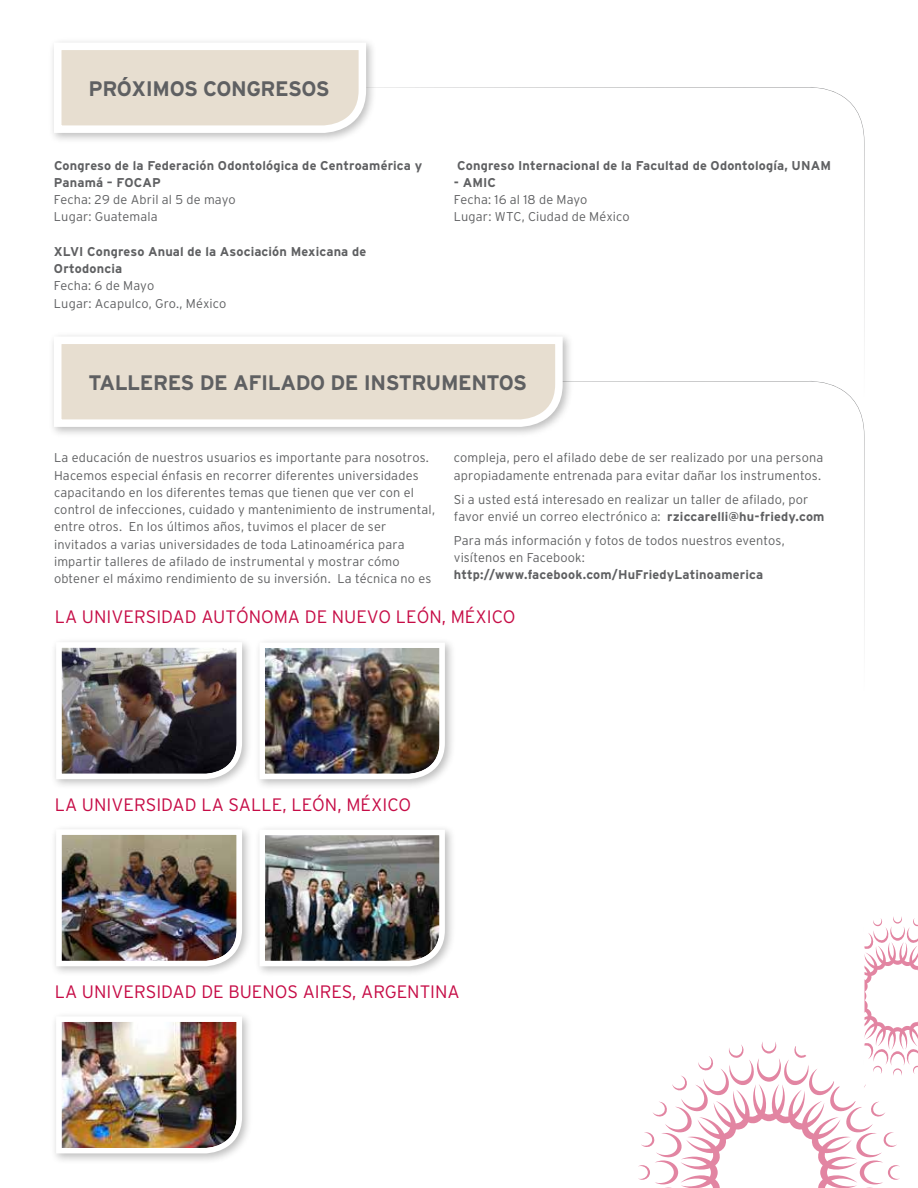
<style>
.page{position:relative;width:918px;height:1188px;background:#fff}
.page>*{position:absolute;margin:0;border:0;box-sizing:border-box;transform-origin:0 0}
.t1{font:700 21px "Interstate";letter-spacing:-.02em;color:#5f6062}
.t2{font:300 18px "Interstate";color:#c60c46}
.t3{font:300 12.75px/17.2px "Interstate";letter-spacing:.01em;color:#5f6062}
.t4{font:700 12.75px/17.2px "Interstate";letter-spacing:.01em;color:#5f6062}
.s1{font-weight:700}
</style>
<div class="page">
<div style="left:49px;top:37px;width:328px;height:107px;background:#000;opacity:.26"></div>
<svg style="left:50px;top:39px;width:320px;height:98px"></svg>
<svg style="left:638px;top:916px;width:280px;height:272px"></svg>
<svg style="left:573px;top:381px;width:292px;height:729px"></svg>
<div style="left:49px;top:331px;width:524px;height:107px;background:#000;opacity:.26"></div>
<svg style="left:50px;top:333px;width:516px;height:98px"></svg>
<div style="left:51px;top:637px;width:202px;height:153px;background:#000;opacity:.26"></div>
<img style="left:53px;top:639px;width:192px;height:143px">
<div style="left:254px;top:637px;width:202px;height:153px;background:#000;opacity:.26"></div>
<img style="left:257px;top:640px;width:191px;height:142px">
<div style="left:51px;top:824px;width:202px;height:153px;background:#000;opacity:.26"></div>
<img style="left:53px;top:827px;width:192px;height:142px">
<div style="left:254px;top:824px;width:202px;height:153px;background:#000;opacity:.26"></div>
<img style="left:257px;top:827px;width:191px;height:142px">
<div style="left:51px;top:1011px;width:202px;height:153px;background:#000;opacity:.26"></div>
<img style="left:53px;top:1014px;width:192px;height:142px">
<h1 class="t1" style="left:88px;top:76px;width:243px">Próximos Congresos</h1>
<p class="t4" style="left:54px;top:156px;width:370px">Congreso de la Federación Odontológica de Centroamérica y<br>Panamá – FOCAP</p>
<p class="t3" style="left:54px;top:191px;width:183px">Fecha: 29 de Abril al 5 de mayo<br>Lugar: Guatemala</p>
<p class="t4" style="left:54px;top:243px;width:314px">XLVI Congreso Anual de la Asociación M exicana de<br>Ortodoncia</p>
<p class="t3" style="left:54px;top:277px;width:174px">Fecha: 6 de Mayo<br>Lugar: Acapulco, Gro., México</p>
<p class="t4" style="left:457px;top:156px;width:364px">Congreso I nternacional de la Facultad de Odontología, U NAM</p>
<p class="t4" style="left:454px;top:174px;width:18px">- AMIC</p>
<p class="t3" style="left:454px;top:191px;width:177px">Fecha: 16 al 18 de Mayo<br>Lugar: WTC, Ciudad de México</p>
<h1 class="t1" style="left:88px;top:370px;width:440px">Talleres de Afilado de Instrumentos</h1>
<p class="t3" style="left:54px;top:449px;width:383px">La educación de nuestros usuarios es importante para nosotros.<br>Hacemos especial énfasis en recorrer diferentes universidades capacitando en los diferentes temas que tienen que ver con el control de infecciones, cuidado y mantenimiento de instrumental, entre otros. En los últimos años, tuvimos el placer de ser invitados a varias universidades de toda Latinoamérica para impartir talleres de afilado de instrumental y mostrar cómo obtener el máximo rendimiento de su inversión. La técnica no es</p>
<p class="t3" style="left:454px;top:449px;width:371px">compleja, pero el afilado debe de ser realizado por una persona apropiadamente entrenada para evitar dañar los instrumentos.</p>
<p class="t3" style="left:454px;top:490px;width:372px">Si a usted está interesado en realizar un taller de afilado, por favor envié un correo electrónico a: <span class="s1">rziccarelli@hu-friedy.com</span></p>
<p class="t3" style="left:454px;top:532px;width:332px">Para más información y fotos de todos nuestros eventos, visítenos en Facebook:</p>
<p class="t4" style="left:454px;top:566px;width:311px">http://www.facebook.com/HuFriedyLatinoamerica</p>
<h2 class="t2" style="left:55px;top:606px;width:102px">La Universidad</h2>
<h2 class="t2" style="left:201px;top:606px;width:316px">Autónoma de Nuevo León, MÉxico</h2>
<h2 class="t2" style="left:55px;top:793px;width:102px">La Universidad</h2>
<h2 class="t2" style="left:201px;top:793px;width:49px">La Salle</h2>
<h2 class="t2" style="left:282px;top:793px;width:130px">, León, MÉxico</h2>
<h2 class="t2" style="left:55px;top:980px;width:102px">La Universidad</h2>
<h2 class="t2" style="left:201px;top:980px;width:195px">de Buenos Ai res, Argentina</h2>
</div>
